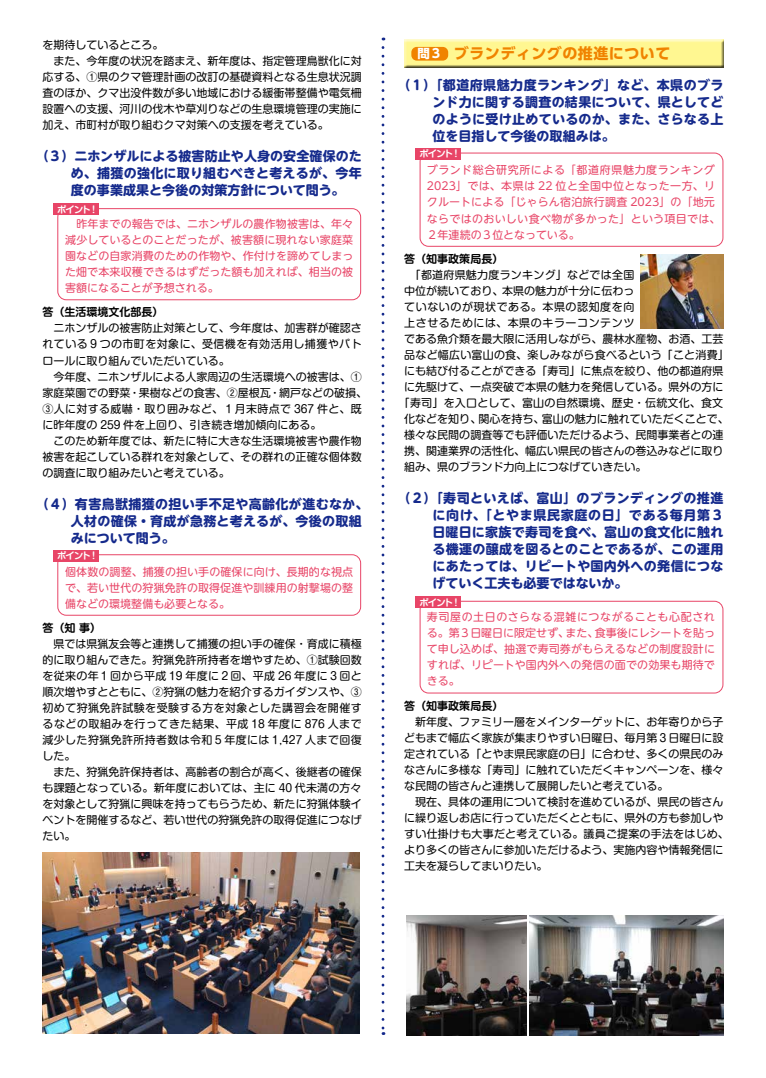
<style>
.page{position:relative;width:766px;height:1078px;background:#fff}
.page>*{position:absolute;margin:0;border:0;box-sizing:border-box;transform-origin:0 0}
.t1{font:700 15px "UD Shin Go Pro";letter-spacing:.035em;color:#f08300}
.t2{font:700 13px/17px "UD Shin M Go Pro";letter-spacing:.015em;color:#152a8c;text-align:justify}
.t3{font:11px/16px "Shin M Go Pro";color:#000}
.t4{font:11px/16px "UD Shin M Go Pro";letter-spacing:.01em;color:#e84567;text-align:justify}
.t5{font:11px/16px "UD Shin M Go Pro";letter-spacing:.03em;color:#e84567}
.t6{font:11px "Shin M Go Pro";letter-spacing:.02em;color:#000}
.t7{font:11px "Shin M Go Pro";letter-spacing:.05em;color:#000}
.t8{font:700 11px "Shin M Go Pro De";color:#000}
.t9{font:700 9.2px "Shin M Go Pro De";letter-spacing:-.075em;color:#fff}
.s1{font-size:12.4px;color:#fff}
</style>
<div class="page">
<div style="left:402px;top:39px;width:322px;height:30px;background:#000;opacity:.75"></div>
<div style="left:411px;top:47px;width:37px;height:14px;background:#f08300;border-radius:5px"></div>
<svg style="left:381px;top:47px;width:3px;height:987px"></svg>
<div style="left:57px;top:554px;width:304px;height:61px;border:1px solid #e84567;border-radius:9px"></div>
<div style="left:53px;top:550px;width:46px;height:11px;background:#e84567"></div>
<div style="left:419px;top:152px;width:304px;height:95px;border:1px solid #e84567;border-radius:9px"></div>
<div style="left:415px;top:148px;width:46px;height:11px;background:#e84567"></div>
<div style="left:57px;top:208px;width:304px;height:92px;border:1px solid #e84567;border-radius:9px"></div>
<div style="left:53px;top:204px;width:46px;height:11px;background:#e84567"></div>
<div style="left:419px;top:600px;width:304px;height:93px;border:1px solid #e84567;border-radius:9px"></div>
<div style="left:415px;top:596px;width:46px;height:11px;background:#e84567"></div>
<img style="left:43px;top:852px;width:316px;height:181px">
<img style="left:530px;top:915px;width:193px;height:120px">
<img style="left:406px;top:915px;width:120px;height:120px">
<img style="left:640px;top:254px;width:83px;height:74px">
<p class="t3" style="left:43px;top:35px;width:320px">を期待しているところ。<br>　また、今年度の状況を踏まえ、新年度は、指定管理鳥獣化に対応する、①県のクマ管理計画の改訂の基礎資料となる生息状況調査のほか、クマ出没件数が多い地域における緩衝帯整備や電気柵設置への支援、河川の伐木や草刈りなどの生息環境管理の実施に加え、市町村が取り組むクマ対策への支援を考えている。</p>
<p class="t2" style="left:71px;top:147px;width:292px;text-indent:-35px">（３）ニホンザルによる被害防止や人身の安全確保のため、捕獲の強化に取り組むべきと考えるが、今年度の事業成果と今後の対策方針について問う。</p>
<p class="t4" style="left:65px;top:215px;width:289px">　昨年までの報告では、ニホンザルの農作物被害は、年々減少しているとのことだったが、被害額に現れない家庭菜園などの自家消費のための作物や、作付けを諦めてしまった畑で本来収穫できるはずだった額も加えれば、相当の被害額になることが予想される。</p>
<p class="t8" style="left:43px;top:303px;width:122px">答（生活環境文化部長）</p>
<p class="t3" style="left:43px;top:319px;width:326px">　ニホンザルの被害防止対策として、今年度は、加害群が確認されている９つの市町を対象に、受信機を有効活用し捕獲やパトロールに取り組んでいただいている。<br>　今年度、ニホンザルによる人家周辺の生活環境への被害は、①家庭菜園での野菜・果樹などの食害、②屋根瓦・網戸などの破損、<br>③人に対する威嚇・取り囲みなど、１月末時点で 367 件と、既に昨年度の 259 件を上回り、引き続き増加傾向にある。<br>　このため新年度では、新たに特に大きな生活環境被害や農作物被害を起こしている群れを対象として、その群れの正確な個体数の調査に取り組みたいと考えている。</p>
<p class="t2" style="left:71px;top:494px;width:299px;text-align:left;text-indent:-35px">（４）有害鳥獣捕獲の担い手不足や高齢化が進むなか、人材の確保・育成が急務と考えるが、今後の取組みについて問う。</p>
<p class="t4" style="left:65px;top:562px;width:289px">個体数の調整、捕獲の担い手の確保に向け、長期的な視点で、若い世代の狩猟免許の取得促進や訓練用の射撃場の整備などの環境整備も必要となる。</p>
<p class="t8" style="left:43px;top:619px;width:60px">答（知 事）</p>
<p class="t3" style="left:43px;top:634px;width:320px">　県では県猟友会等と連携して捕獲の担い手の確保・育成に積極的に取り組んできた。狩猟免許所持者を増やすため、①試験回数を従来の年１回から平成 19 年度に２回、平成 26 年度に３回と順次増やすとともに、②狩猟の魅力を紹介するガイダンスや、③初めて狩猟免許試験を受験する方を対象とした講習会を開催するなどの取組みを行ってきた結果、平成 18 年度に 876 人まで減少した狩猟免許所持者数は令和５年度には 1,427 人まで回復した。<br>　また、狩猟免許保持者は、高齢者の割合が高く、後継者の確保も課題となっている。新年度においては、主に 40 代未満の方々を対象として狩猟に興味を持ってもらうため、新たに狩猟体験イベントを開催するなど、若い世代の狩猟免許の取得促進につなげたい。</p>
<p class="t9" style="left:57px;top:202px;width:40px">ポイント !</p>
<p class="t9" style="left:57px;top:548px;width:40px">ポイント !</p>
<h1 class="t1" style="left:417px;top:41px;width:254px"><span class="s1">問３</span> ブランディングの推進について</h1>
<p class="t2" style="left:432px;top:76px;width:292px;text-indent:-35px">（１）「都道府県魅力度ランキング」など、本県のブランド力に関する調査の結果について、県としてどのように受け止めているのか、また、さらなる上位を目指して今後の取組みは。</p>
<p class="t5" style="left:426px;top:162px;width:295px">ブランド総合研究所による「都道府県魅力度ランキング<br>2023」では、本県は 22 位と全国中位となった一方、リクルートによる「じゃらん宿泊旅行調査 2023」の「地元ならではのおいしい食べ物が多かった」という項目では、<br>２年連続の３位となっている。</p>
<p class="t8" style="left:404px;top:250px;width:100px">答（知事政策局長）</p>
<p class="t6" style="left:404px;top:266px;width:231px">　「都道府県魅力度ランキング」などでは全国</p>
<p class="t3" style="left:404px;top:281px;width:231px">中位が続いており、本県の魅力が十分に伝わっ</p>
<p class="t7" style="left:404px;top:298px;width:231px">ていないのが現状である。本県の認知度を向</p>
<p class="t7" style="left:404px;top:314px;width:231px">上させるためには、本県のキラーコンテンツ</p>
<p class="t3" style="left:404px;top:329px;width:320px">である魚介類を最大限に活用しながら、農林水産物、お酒、工芸</p>
<p class="t6" style="left:404px;top:346px;width:326px">品など幅広い富山の食、楽しみながら食べるという「こと消費」</p>
<p class="t3" style="left:404px;top:361px;width:320px">にも結び付ることができる「寿司」に焦点を絞り、他の都道府県</p>
<p class="t3" style="left:404px;top:377px;width:320px">に先駆けて、一点突破で本県の魅力を発信している。県外の方に</p>
<p class="t6" style="left:398px;top:394px;width:326px">「寿司」を入口として、富山の自然環境、歴史・伝統文化、食文</p>
<p class="t3" style="left:404px;top:409px;width:326px">化などを知り、関心を持ち、富山の魅力に触れていただくことで、</p>
<p class="t3" style="left:404px;top:425px;width:320px">様々な民間の調査等でも評価いただけるよう、民間事業者との連</p>
<p class="t3" style="left:404px;top:441px;width:320px">携、関連業界の活性化、幅広い県民の皆さんの巻込みなどに取り</p>
<p class="t3" style="left:404px;top:457px;width:243px">組み、県のブランド力向上につなげていきたい。</p>
<p class="t2" style="left:432px;top:489px;width:292px;text-indent:-35px">（２）「寿司といえば、富山」のブランディングの推進に向け、「とやま県民家庭の日」である毎月第３日曜日に家族で寿司を食べ、富山の食文化に触れる機運の醸成を図るとのことであるが、この運用にあたっては、リピートや国内外への発信につなげていく工夫も必要ではないか。</p>
<p class="t4" style="left:426px;top:608px;width:289px">寿司屋の土日のさらなる混雑につながることも心配される。第３日曜日に限定せず、また、食事後にレシートを貼って申し込めば、抽選で寿司券がもらえるなどの制度設計にすれば、リピートや国内外への発信の面での効果も期待できる。</p>
<p class="t8" style="left:404px;top:696px;width:100px">答（知事政策局長）</p>
<p class="t3" style="left:404px;top:712px;width:326px">　新年度、ファミリー層をメインターゲットに、お年寄りから子どもまで幅広く家族が集まりやすい日曜日、毎月第３日曜日に設定されている「とやま県民家庭の日」に合わせ、多くの県民のみなさんに多様な「寿司」に触れていただくキャンペーンを、様々な民間の皆さんと連携して展開したいと考えている。<br>　現在、具体の運用について検討を進めているが、県民の皆さんに繰り返しお店に行っていただくとともに、県外の方も参加しやすい仕掛けも大事だと考えている。議員ご提案の手法をはじめ、より多くの皆さんに参加いただけるよう、実施内容や情報発信に工夫を凝らしてまいりたい。</p>
<p class="t9" style="left:419px;top:146px;width:40px">ポイント !</p>
<p class="t9" style="left:419px;top:594px;width:40px">ポイント !</p>
</div>
